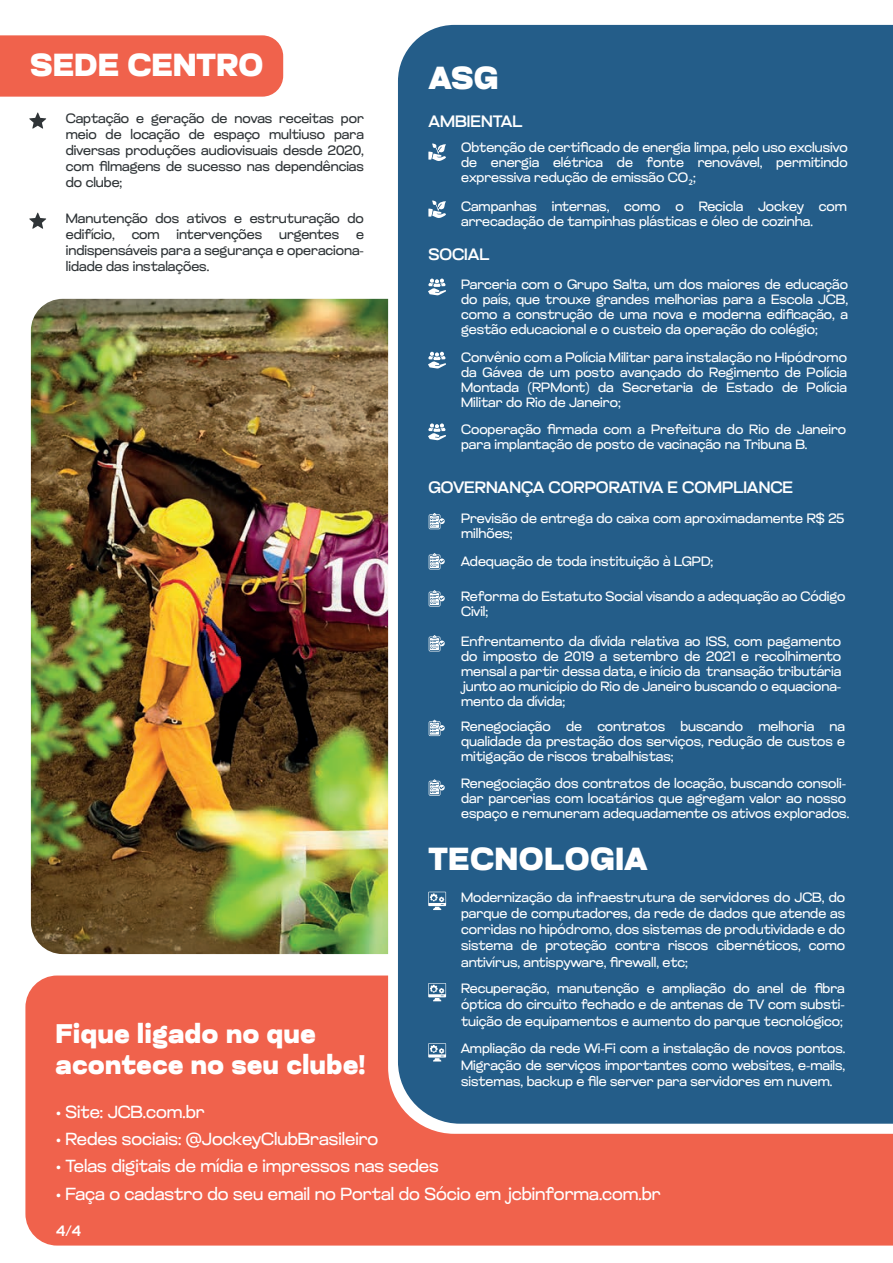
<style>
.page{position:relative;width:893px;height:1263px;background:#fff}
.page>*{position:absolute;margin:0;border:0;box-sizing:border-box;transform-origin:0 0}
.t1{font:700 31.95px "Glancyr";color:#fff}
.t2{font:700 26.85px/31.2px "Glancyr";color:#fff}
.t3{font:300 17.4px "Glancyr";color:#fff}
.t4{font:16.5px "Glancyr";color:#fff}
.t5{font:15px "Glancyr";color:#fff}
.t6{font:13.65px "Myriad Pro";color:#fff}
.t7{font:300 13.5px/15px "Glancyr";color:#fff;text-align:justify}
.t8{font:300 13.5px/16.2px "Glancyr";color:#2f3437;text-align:justify}
.s1{font-family:"Myriad Pro";font-weight:400}
</style>
<div class="page">
<div style="left:25px;top:975px;width:868px;height:270px;background:#f0624c"></div>
<img style="left:31px;top:299px;width:357px;height:655px">
<svg style="left:388px;top:24px;width:505px;height:1110px"></svg>
<div style="left:398px;top:25px;width:495px;height:1099px;background:#245d89"></div>
<div style="left:0;top:35px;width:283px;height:62px;background:#f0624c"></div>
<svg style="left:29px;top:112px;width:17px;height:17px"></svg>
<svg style="left:29px;top:213px;width:17px;height:16px"></svg>
<svg style="left:428px;top:144px;width:18px;height:18px"></svg>
<svg style="left:428px;top:201px;width:18px;height:18px"></svg>
<svg style="left:428px;top:279px;width:18px;height:16px"></svg>
<svg style="left:428px;top:352px;width:18px;height:17px"></svg>
<svg style="left:428px;top:423px;width:18px;height:17px"></svg>
<svg style="left:428px;top:892px;width:18px;height:18px"></svg>
<svg style="left:428px;top:983px;width:18px;height:18px"></svg>
<svg style="left:428px;top:1043px;width:18px;height:18px"></svg>
<svg style="left:429px;top:513px;width:16px;height:16px"></svg>
<svg style="left:429px;top:779px;width:16px;height:17px"></svg>
<svg style="left:429px;top:720px;width:16px;height:16px"></svg>
<svg style="left:429px;top:635px;width:16px;height:16px"></svg>
<svg style="left:429px;top:590px;width:16px;height:16px"></svg>
<svg style="left:429px;top:553px;width:16px;height:16px"></svg>
<h1 class="t1" style="left:30px;top:43px;width:235px">SEDE CENTRO</h1>
<p class="t8" style="left:66px;top:109px;width:300px">Captação e geração de novas receitas por meio de locação de espaço multiuso para diversas produções audiovisuais desde 2020, com filmagens de sucesso nas dependências do clube;</p>
<p class="t8" style="left:66px;top:209px;width:300px">Manutenção dos ativos e estruturação do edifício,</p>
<p class="t8" style="left:132px;top:226px;width:30px">com</p>
<p class="t8" style="left:177px;top:226px;width:87px">intervenções</p>
<p class="t8" style="left:279px;top:226px;width:62px">urgentes</p>
<p class="t8" style="left:66px;top:226px;width:300px;text-indent:290px">e indispensáveis para a segurança e operaciona&shy;lidade das instalações.</p>
<h1 class="t1" style="left:429px;top:56px;width:71px">ASG</h1>
<p class="t4" style="left:429px;top:110px;width:96px">AMBIENTAL</p>
<p class="t7" style="left:461px;top:140px;width:388px">Obtenção de certificado de energia limpa, pelo uso exclusivo de energia elétrica de fonte renovável, permitindo expressiva redução de emissão CO ;</p>
<p class="t6" style="left:689px;top:178px;width:6px">²</p>
<p class="t7" style="left:461px;top:198px;width:387px">Campanhas internas, como o Recicla Jockey com arrecadação de tampinhas plásticas e óleo de cozinha.</p>
<p class="t4" style="left:428px;top:243px;width:63px">SOCIAL</p>
<p class="t7" style="left:461px;top:276px;width:388px">Parceria com o Grupo Salta, um dos maiores de educação do país, que trouxe grandes melhorias para a Escola JCB, como a construção de uma nova e moderna edificação, a gestão educacional e o custeio da operação do colégio;</p>
<p class="t7" style="left:461px;top:349px;width:387px">Convênio com a Polícia Militar para instalação no Hipódromo da Gávea de um posto avançado do Regimento de Polícia Montada (RPMont) da Secretaria de Estado de Polícia Militar do Rio de Janeiro;</p>
<p class="t7" style="left:461px;top:421px;width:387px">Cooperação firmada com a Prefeitura do Rio de Janeiro para implantação de posto de vacinação na Tribuna B.</p>
<p class="t4" style="left:428px;top:476px;width:366px">GOVERNANÇA CORPORATIVA E COMPLIANCE</p>
<p class="t7" style="left:461px;top:510px;width:385px">Previsão de entrega do caixa com aproximadamente R$ 25 milhões;</p>
<p class="t7" style="left:461px;top:553px;width:254px">Adequação de toda instituição à LGPD;</p>
<p class="t7" style="left:461px;top:588px;width:386px">Reforma do Estatuto Social visando a adequação ao Código<br>Civil;</p>
<p class="t7" style="left:461px;top:633px;width:382px">Enfrentamento da dívida relativa ao ISS, com pagamento do imposto de 2019 a setembro de 2021 e recolhimento mensal a partir dessa data, e início da transação tributária junto ao município do Rio de Janeiro buscando o equaciona&shy;mento da dívida;</p>
<p class="t7" style="left:461px;top:718px;width:385px">Renegociação de contratos buscando melhoria na qualidade da prestação dos serviços, redução de custos e mitigação de riscos trabalhistas;</p>
<p class="t7" style="left:461px;top:775px;width:390px;text-align:left">Renegociação dos contratos de locação, buscando consoli&shy;dar parcerias com locatários que agregam valor ao nosso espaço e remuneram adequadamente os ativos explorados.</p>
<h1 class="t1" style="left:428px;top:837px;width:220px">TECNOLOGIA</h1>
<p class="t7" style="left:461px;top:888px;width:386px;line-height:16.2px">Modernização da infraestrutura de servidores do JCB, do parque de computadores, da rede de dados que atende as corridas no hipódromo, dos sistemas de produtividade e do sistema de proteção contra riscos cibernéticos, como antivírus, antispyware, firewall, etc;</p>
<p class="t7" style="left:461px;top:980px;width:385px;line-height:16.2px">Recuperação, manutenção e ampliação do anel de fibra óptica do circuito fechado e de antenas de TV com substi&shy;tuição de equipamentos e aumento do parque tecnológico;</p>
<p class="t7" style="left:461px;top:1040px;width:386px;line-height:16.2px">Ampliação da rede Wi-Fi com a instalação de novos pontos.<br>Migração de serviços importantes como websites, e-mails, sistemas, backup e file server para servidores em nuvem.</p>
<h2 class="t2" style="left:56px;top:1017px;width:311px">Fique ligado no que acontece no seu clube!</h2>
<p class="t3" style="left:56px;top:1100px;width:150px"><span class="s1">•</span> Site: JCB.com.br</p>
<p class="t3" style="left:56px;top:1127px;width:324px"><span class="s1">•</span> Redes sociais: @JockeyClubBrasileiro</p>
<p class="t3" style="left:56px;top:1155px;width:384px"><span class="s1">•</span> Telas digitais de mídia e impressos nas sedes</p>
<p class="t3" style="left:56px;top:1182px;width:606px"><span class="s1">•</span> Faça o cadastro do seu email no Portal do Sócio em jcbinforma.com.br</p>
<p class="t5" style="left:56px;top:1221px;width:26px">4/4</p>
</div>
